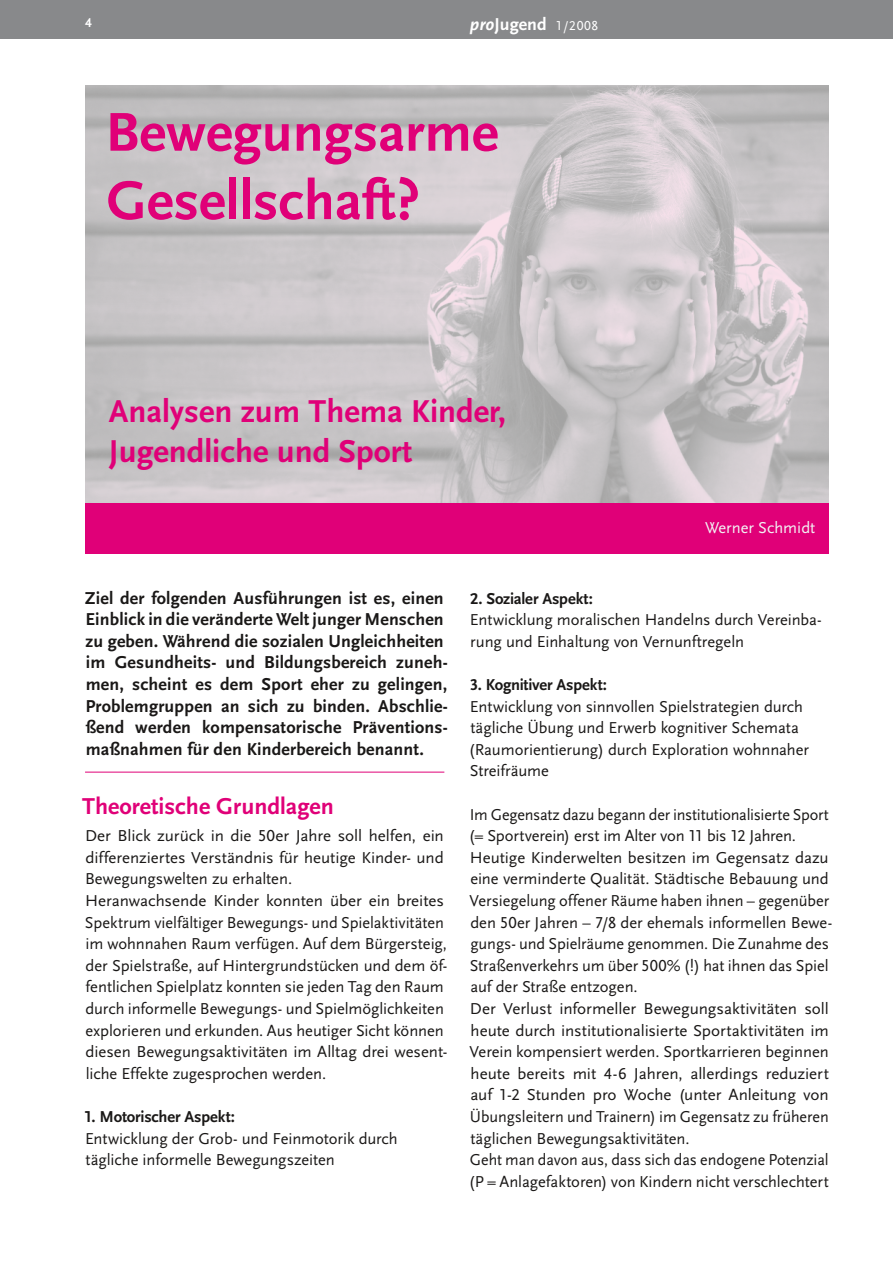
<style>
.page{position:relative;width:893px;height:1263px;background:#fff}
.page>*{position:absolute;margin:0;border:0;box-sizing:border-box;transform-origin:0 0}
.t1{font:700 57px/68.4px "Scala Sans LF";color:#e00078}
.t2{font:700 33px/39.6px "Scala Sans LF";color:#e00078}
.t3{font:700 24px "Scala Sans LF";color:#e00078}
.t4{font:700 18px/21.6px "Scala Sans LF";letter-spacing:.01em;color:#1a1817}
.t5{font:700 18px "Scala Sans LF";color:#fff}
.t6{font:16.5px/21.6px "Scala Sans LF";letter-spacing:-.005em;color:#1a1817}
.t7{font:700 16.5px "Scala Sans LF";letter-spacing:-.01em;color:#1a1817}
.t8{font:16.5px "Scala Sans LF";color:#f2f3f4}
.s1{font-style:italic}
.s2{font-family:"Scala Sans LF Caps";font-weight:400;font-size:13.5px}
</style>
<div class="page">
<img style="left:85px;top:85px;width:743px;height:418px">
<div style="left:0;top:0;width:893px;height:38px;background:#88898b"></div>
<hr style="left:85px;top:772px;width:359px;height:1px;background:#e00078">
<div style="left:85px;top:503px;width:743px;height:51px;background:#e00078"></div>
<p class="t5" style="left:470px;top:15px;width:130px"><span class="s1">pro</span>Jugend <span class="s2">1/2008</span></p>
<h1 class="t1" style="left:106px;top:99px;width:394px">Bewegungsarme<br>Gesellschaft?</h1>
<h2 class="t2" style="left:109px;top:393px;width:399px">Analysen zum Thema Kinder,<br>Jugendliche und Sport</h2>
<p class="t8" style="left:705px;top:518px;width:112px">Werner Schmidt</p>
<p class="t4" style="left:85px;top:587px;width:364px">Ziel der folgenden Ausführungen ist es, einen Einblick in die veränderte Welt junger Menschen zu geben. Während die sozialen Ungleichheiten im Gesundheits- und Bildungsbereich zuneh&shy;men, scheint es dem Sport eher zu gelingen, Problemgruppen an sich zu binden. Abschlie&shy;ßend werden kompensatorische Präventions&shy;maßnahmen für den Kinderbereich benannt.</p>
<h3 class="t3" style="left:82px;top:793px;width:253px">Theoretische Grundlagen</h3>
<p class="t6" style="left:85px;top:825px;width:364px">Der Blick zurück in die 50er Jahre soll helfen, ein differenziertes Verständnis für heutige Kinder- und Bewegungswelten zu erhalten.<br>Heranwachsende Kinder konnten über ein breites Spektrum vielfältiger Bewegungs- und Spielaktivitäten im wohnnahen Raum verfügen. Auf dem Bürgersteig, der Spielstraße, auf Hintergrundstücken und dem öf&shy;fentlichen Spielplatz konnten sie jeden Tag den Raum durch informelle Bewegungs- und Spielmöglichkeiten explorieren und erkunden. Aus heutiger Sicht können diesen Bewegungsaktivitäten im Alltag drei wesent&shy;liche Effekte zugesprochen werden.</p>
<p class="t7" style="left:84px;top:1108px;width:152px">1. Motorischer Aspekt:</p>
<p class="t6" style="left:85px;top:1128px;width:314px">Entwicklung der Grob- und Feinmotorik durch tägliche informelle Bewegungszeiten</p>
<p class="t7" style="left:470px;top:589px;width:124px">2. Sozialer Aspekt:</p>
<p class="t6" style="left:470px;top:609px;width:353px">Entwicklung moralischen Handelns durch Vereinba&shy;rung und Einhaltung von Vernunftregeln</p>
<p class="t7" style="left:470px;top:676px;width:138px">3. Kognitiver Aspekt:</p>
<p class="t6" style="left:469px;top:696px;width:342px">Entwicklung von sinnvollen Spielstrategien durch tägliche Übung und Erwerb kognitiver Schemata (Raumorientierung) durch Exploration wohnnaher Streifräume</p>
<p class="t6" style="left:469px;top:804px;width:365px">Im Gegensatz dazu begann der institutionalisierte Sport (= Sportverein) erst im Alter von 11 bis 12 Jahren.<br>Heutige Kinderwelten besitzen im Gegensatz dazu eine verminderte Qualität. Städtische Bebauung und Versiegelung offener Räume haben ihnen – gegenüber den 50er Jahren – 7/8 der ehemals informellen Bewe&shy;gungs- und Spielräume genommen. Die Zunahme des Straßenverkehrs um über 500% (!) hat ihnen das Spiel auf der Straße entzogen.<br>Der Verlust informeller Bewegungsaktivitäten soll heute durch institutionalisierte Sportaktivitäten im Verein kompensiert werden. Sportkarrieren beginnen heute bereits mit 4-6 Jahren, allerdings reduziert auf 1-2 Stunden pro Woche (unter Anleitung von Übungsleitern und Trainern) im Gegensatz zu früheren täglichen Bewegungsaktivitäten.<br>Geht man davon aus, dass sich das endogene Potenzial (P = Anlagefaktoren) von Kindern nicht verschlechtert</p>
</div>
